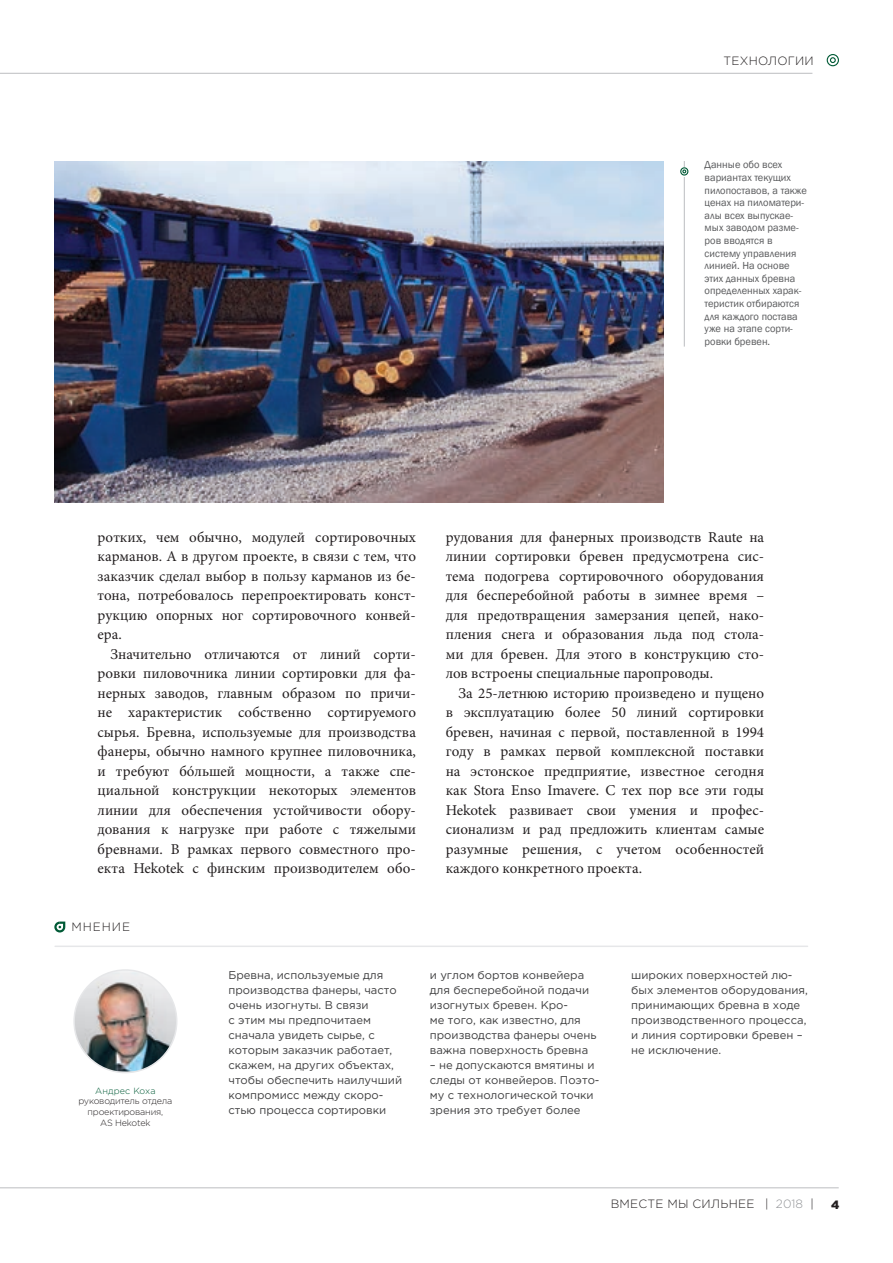
<style>
.page{position:relative;width:893px;height:1263px;background:#fff}
.page>*{position:absolute;margin:0;border:0;box-sizing:border-box;transform-origin:0 0}
.t1{font:15px/19.5px "Minion Pro";color:#231f20;text-align:justify}
.t2{font:300 12px "Gotham Pro";letter-spacing:.02em;color:#231f20}
.t3{font:900 12px "Gotham Pro";color:#231f20}
.t4{font:11.25px/15px "Gotham Pro";color:#3e3e3f}
.t5{font:10.5px/12.6px "Franklin Gothic";color:#57585a}
.t6{font:300 9px/10.8px "Gotham Pro";letter-spacing:-.02em;color:#231f20;text-align:center}
.t7{font:300 9px "Gotham Pro";letter-spacing:.015em;color:#005a36}
.s1{color:#939598}
</style>
<div class="page">
<hr style="left:0;top:1187px;width:839px;height:1px;background:#bcbdc0">
<hr style="left:0;top:73px;width:812px;height:1px;background:#bcbdc0">
<img style="left:76px;top:972px;width:101px;height:99px">
<div style="left:73px;top:969px;width:104px;height:104px;border:2px solid #e6e7e9;border-radius:50%"></div>
<hr style="left:55px;top:945px;width:752px;height:2px;background:#e6e7e9">
<svg style="left:54px;top:921px;width:12px;height:12px"></svg>
<img style="left:54px;top:161px;width:609px;height:341px">
<div style="left:827px;top:54px;width:12px;height:12px;border:1px solid #005a36;border-radius:50%"></div>
<svg style="left:830px;top:57px;width:6px;height:6px"></svg>
<hr style="left:684px;top:161px;width:1px;height:186px;background:#bcbdc0">
<div style="left:675px;top:167px;width:19px;height:10px;background:#fff"></div>
<div style="left:680px;top:167px;width:8px;height:9px;border:1px solid #005a36;border-radius:50%"></div>
<svg style="left:682px;top:169px;width:4px;height:4px"></svg>
<p class="t2" style="left:723px;top:54px;width:92px">ТЕХНОЛОГИИ</p>
<p class="t5" style="left:705px;top:159px;width:104px">Данные обо всех вариантах текущих пилопоставов, а также ценах на пиломатери&shy;алы всех выпускае&shy;мых заводом разме&shy;ров вводятся в систему управления линией. На основе этих данных бревна определенных харак&shy;теристик отбираются для каждого постава уже на этапе сорти&shy;ровки бревен.</p>
<p class="t1" style="left:98px;top:527px;width:320px">ротких, чем обычно, модулей сортировочных карманов. А в другом проекте, в связи с тем, что заказчик сделал выбор в пользу карманов из бе&shy;тона, потребовалось перепроектировать конст&shy;рукцию опорных ног сортировочного конвей&shy;ера.</p>
<p class="t1" style="left:98px;top:644px;width:320px;text-indent:13px">Значительно отличаются от линий сорти&shy;ровки пиловочника линии сортировки для фа&shy;нерных заводов, главным образом по причи&shy;не характеристик собственно сортируемого сырья. Бревна, используемые для производства фанеры, обычно намного крупнее пиловочника, и требуют бóльшей мощности, а также спе&shy;циальной конструкции некоторых элементов линии для обеспечения устойчивости обору&shy;дования к нагрузке при работе с тяжелыми бревнами. В рамках первого совместного про&shy;екта Hekotek с финским производителем обо-</p>
<p class="t2" style="left:71px;top:921px;width:60px">МНЕНИЕ</p>
<p class="t1" style="left:446px;top:527px;width:320px">рудования для фанерных производств Raute на линии сортировки бревен предусмотрена сис&shy;тема подогрева сортировочного оборудования для бесперебойной работы в зимнее время – для предотвращения замерзания цепей, нако&shy;пления снега и образования льда под стола&shy;ми для бревен. Для этого в конструкцию сто&shy;лов встроены специальные паропроводы.</p>
<p class="t1" style="left:446px;top:683px;width:320px;text-indent:13px">За 25-летнюю историю произведено и пущено в эксплуатацию более 50 линий сортировки бревен, начиная с первой, поставленной в 1994 году в рамках первой комплексной поставки на эстонское предприятие, известное сегодня как Stora Enso Imavere. С тех пор все эти годы Hekotek развивает свои умения и профес&shy;сионализм и рад предложить клиентам самые разумные решения, с учетом особенностей каждого конкретного проекта.</p>
<p class="t7" style="left:95px;top:1085px;width:62px">Андрес Коха</p>
<p class="t6" style="left:78px;top:1096px;width:96px">руководитель отдела проектирования,<br>AS Hekotek</p>
<p class="t4" style="left:228px;top:968px;width:175px">Бревна, используемые для производства фанеры, часто очень изогнуты. В связи<br>с этим мы предпочитаем сначала увидеть сырье, с которым заказчик работает, скажем, на других объектах, чтобы обеспечить наилучший компромисс между скоро&shy;стью процесса сортировки</p>
<p class="t4" style="left:430px;top:968px;width:168px">и углом бортов конвейера для бесперебойной подачи изогнутых бревен. Кро-<br>ме того, как известно, для производства фанеры очень важна поверхность бревна</p>
<p class="t4" style="left:430px;top:1058px;width:171px">– не допускаются вмятины и следы от конвейеров. Поэто&shy;му с технологической точки зрения это требует более</p>
<p class="t4" style="left:631px;top:968px;width:178px">широких поверхностей лю&shy;бых элементов оборудования, принимающих бревна в ходе производственного процесса, и линия сортировки бревен – не исключение.</p>
<p class="t2" style="left:611px;top:1197px;width:205px">ВМЕСТЕ МЫ СИЛЬНЕЕ | <span class="s1">2018</span> |</p>
<p class="t3" style="left:831px;top:1197px;width:10px">4</p>
</div>
